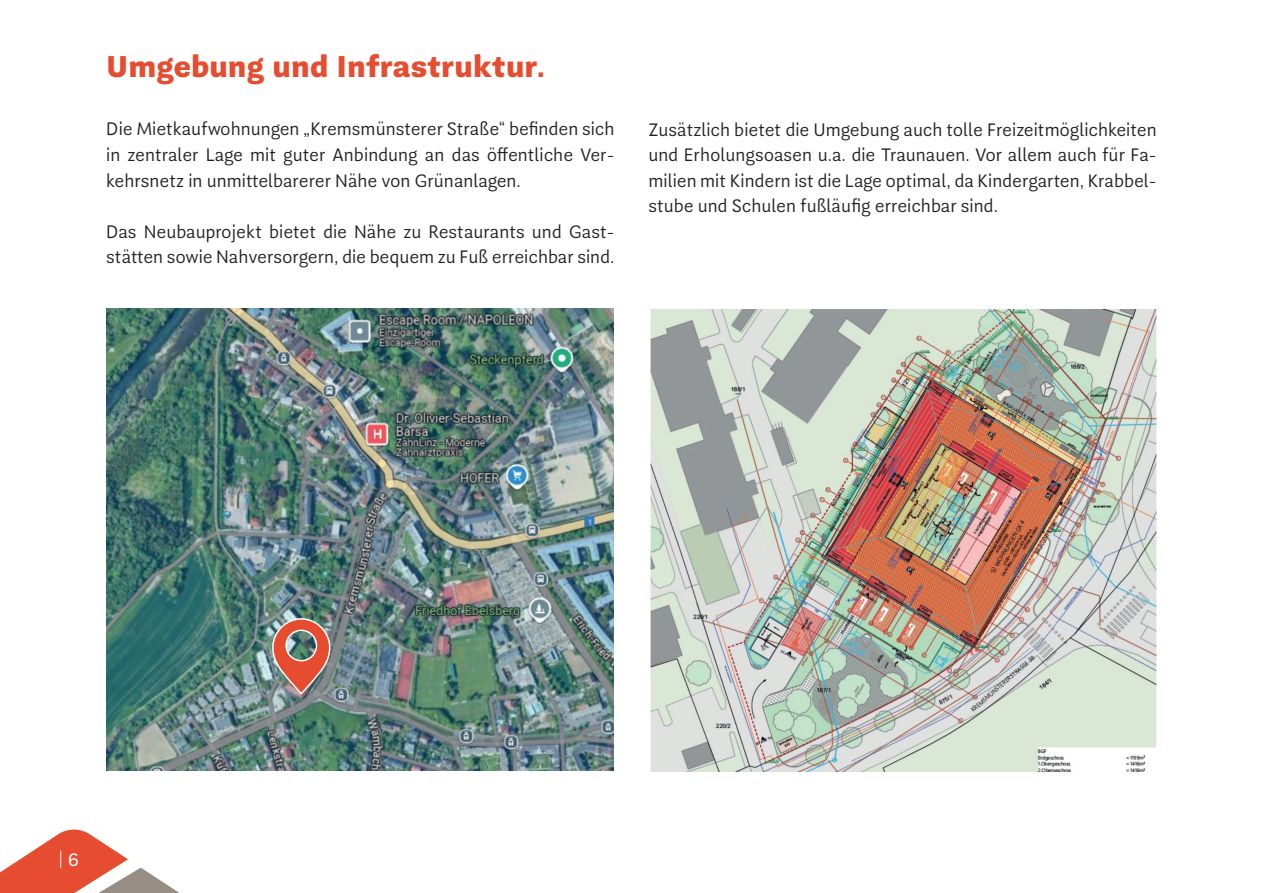
<style>
.page{position:relative;width:1263px;height:893px;background:#fff}
.page>*{position:absolute;margin:0;border:0;box-sizing:border-box;transform-origin:0 0}
.t1{font:800 30px "Guanabara Sans";color:#e64d30}
.t2{font:300 18px/25.5px "Guanabara Sans";color:#231f20;text-align:justify}
.t3{font:18px "Guanabara Sans";color:#fff}
</style>
<div class="page">
<svg style="left:0;top:829px;width:180px;height:64px"></svg>
<img style="left:106px;top:308px;width:507px;height:463px">
<img style="left:651px;top:309px;width:506px;height:462px">
<img style="left:269px;top:617px;width:66px;height:78px">
<h1 class="t1" style="left:106px;top:46px;width:441px">Umgebung und Infrastruktur.</h1>
<p class="t2" style="left:106px;top:117px;width:510px">Die Mietkaufwohnungen „Kremsmünsterer Straße“ befinden sich in zentraler Lage mit guter Anbindung an das öffentliche Ver&shy;kehrsnetz in unmittelbarerer Nähe von Grünanlagen.</p>
<p class="t2" style="left:106px;top:219px;width:510px">Das Neubauprojekt bietet die Nähe zu Restaurants und Gast&shy;stätten sowie Nahversorgern, die bequem zu Fuß erreichbar sind.</p>
<p class="t2" style="left:648px;top:117px;width:510px">Zusätzlich bietet die Umgebung auch tolle Freizeitmöglichkeiten und Erholungsoasen u.a. die Traunauen. Vor allem auch für Fa&shy;milien mit Kindern ist die Lage optimal, da Kindergarten, Krabbel&shy;stube und Schulen fußläufig erreichbar sind.</p>
<p class="t3" style="left:58px;top:848px;width:22px">| 6</p>
</div>
